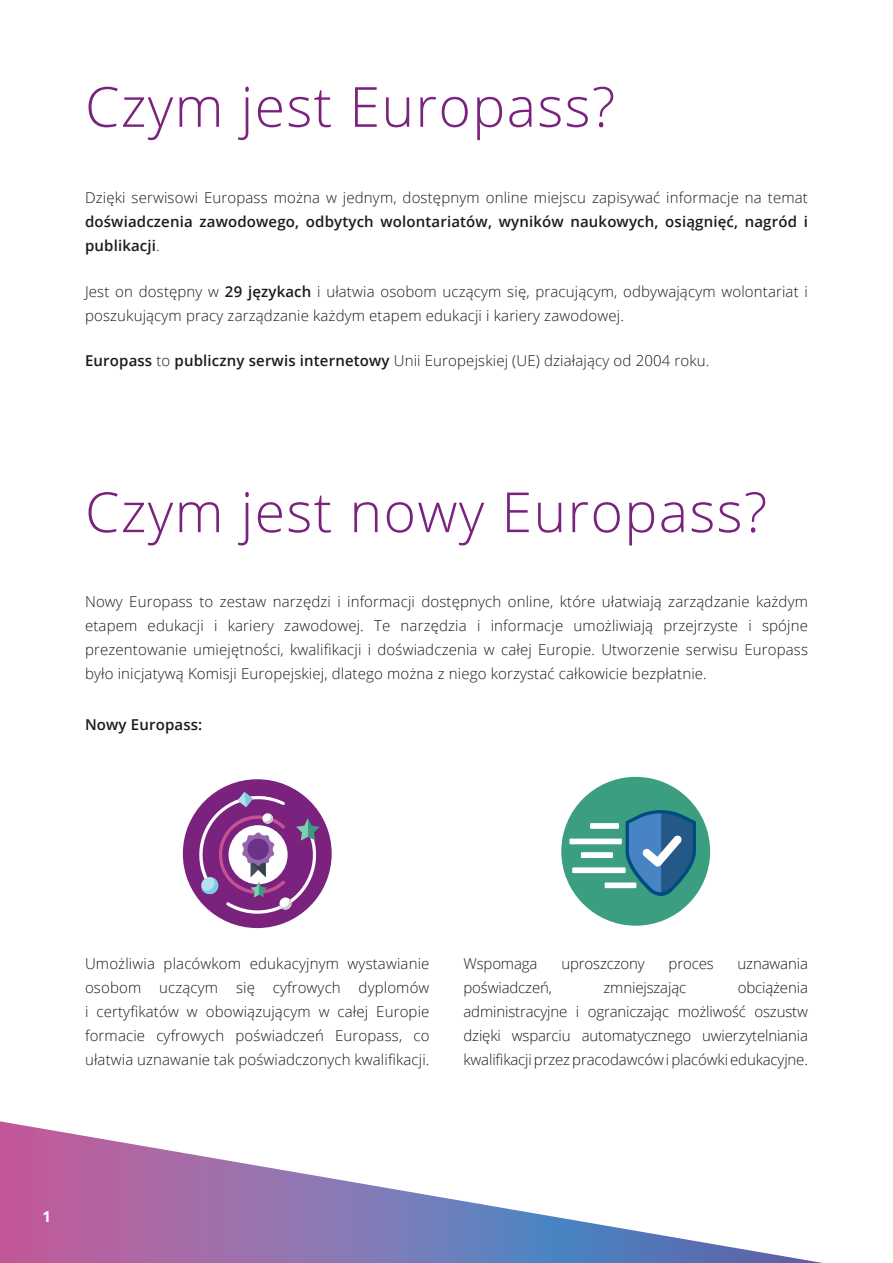
<style>
.page{position:relative;width:893px;height:1263px;background:#fff}
.page>*{position:absolute;margin:0;border:0;box-sizing:border-box;transform-origin:0 0}
.Page_Headings{font:300 55.35px "Open Sans";letter-spacing:.025em;color:#7a227e}
.Body{font:300 15px/24px "Open Sans";letter-spacing:.01em;color:#1b1b1a;text-align:justify}
.Body-2{font:600 15px/24px "Open Sans";letter-spacing:.01em;color:#1b1b1a;text-align:justify}
.Body-3{font:300 15px "Open Sans";letter-spacing:-.01em;color:#1b1b1a}
.t1{font:700 15px "Open Sans";color:#fff}
.s1{font-weight:300}
.s2{font-weight:600}
</style>
<div class="page">
<svg style="left:0;top:1121px;width:823px;height:142px"></svg>
<div style="left:183px;top:779px;width:149px;height:149px;background:#7a227e;border-radius:50%"></div>
<svg style="left:194px;top:792px;width:129px;height:124px"></svg>
<div style="left:561px;top:777px;width:149px;height:149px;background:#3b9e80;border-radius:50%"></div>
<svg style="left:626px;top:810px;width:70px;height:86px"></svg>
<div style="left:569px;top:838px;width:53px;height:6px;background:#fff"></div>
<div style="left:581px;top:852px;width:32px;height:6px;background:#fff"></div>
<div style="left:572px;top:867px;width:54px;height:6px;background:#fff"></div>
<div style="left:590px;top:823px;width:29px;height:6px;background:#fff"></div>
<div style="left:605px;top:882px;width:31px;height:6px;background:#fff"></div>
<p class="Page_Headings" style="left:85px;top:69px;width:532px">Czym jest Europass?</p>
<p class="Body-2" style="left:85px;top:185px;width:724px"><span class="s1">Dzięki serwisowi Europass można w jednym, dostępnym online miejscu zapisywać informacje na temat </span>doświadczenia zawodowego, odbytych wolontariatów, wyników naukowych, osiągnięć, nagród i publikacji<span class="s1">.</span></p>
<p class="Body" style="left:85px;top:279px;width:724px">Jest on dostępny w <span class="s2">29 językach</span> i ułatwia osobom uczącym się, pracującym, odbywającym wolontariat i poszukującym pracy zarządzanie każdym etapem edukacji i kariery zawodowej.</p>
<p class="Body" style="left:85px;top:348px;width:626px"><span class="s2">Europass</span> to <span class="s2">publiczny serwis internetowy</span> Unii Europejskiej (UE) działający od 2004 roku.</p>
<p class="Page_Headings" style="left:85px;top:474px;width:684px">Czym jest nowy Europass?</p>
<p class="Body" style="left:85px;top:589px;width:724px">Nowy Europass to zestaw narzędzi i informacji dostępnych online, które ułatwiają zarządzanie każdym etapem edukacji i kariery zawodowej. Te narzędzia i informacje umożliwiają przejrzyste i spójne prezentowanie umiejętności, kwalifikacji i doświadczenia w całej Europie. Utworzenie serwisu Europass było inicjatywą Komisji Europejskiej, dlatego można z niego korzystać całkowicie bezpłatnie.</p>
<p class="Body-2" style="left:85px;top:712px;width:119px">Nowy Europass:</p>
<p class="Body" style="left:85px;top:951px;width:346px">Umożliwia placówkom edukacyjnym wystawianie osobom uczącym się cyfrowych dyplomów i certyfikatów w obowiązującym w całej Europie formacie cyfrowych poświadczeń Europass, co ułatwia uznawanie tak poświadczonych kwalifikacji.</p>
<p class="Body-3" style="left:463px;top:953px;width:76px">Wspomaga</p>
<p class="Body-3" style="left:561px;top:953px;width:85px">uproszczony</p>
<p class="Body" style="left:669px;top:951px;width:47px">proces</p>
<p class="Body-3" style="left:738px;top:953px;width:72px">uznawania</p>
<p class="Body-3" style="left:463px;top:977px;width:90px">poświadczeń,</p>
<p class="Body-3" style="left:604px;top:977px;width:84px">zmniejszając</p>
<p class="Body" style="left:463px;top:975px;width:346px;text-indent:274px">obciążenia administracyjne i ograniczając możliwość oszustw dzięki wsparciu automatycznego uwierzytelniania kwalifikacji przez pracodawców i placówki edukacyjne.</p>
<p class="t1" style="left:43px;top:1205px;width:10px">1</p>
</div>
